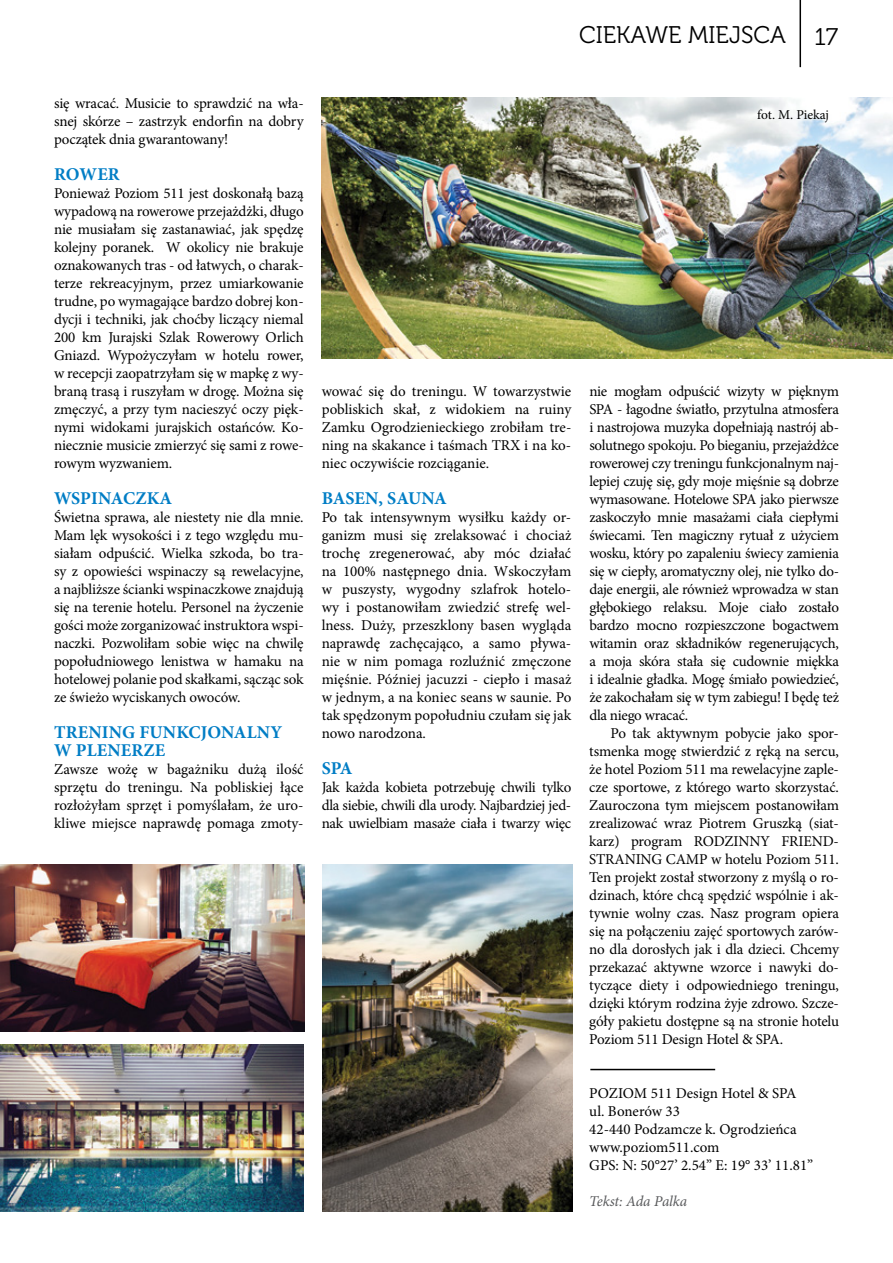
<style>
.page{position:relative;width:893px;height:1263px;background:#fff}
.page>*{position:absolute;margin:0;border:0;box-sizing:border-box;transform-origin:0 0}
.t1{font:24px "Museo 300";color:#000}
.t2{font:700 18px "Minion Pro";letter-spacing:.155em;color:#007dc5}
.t3{font:700 18px/18px "Minion Pro";letter-spacing:.255em;color:#007dc5}
.t4{font:15px/18px "Minion Pro";letter-spacing:-.01em;color:#000;text-align:justify}
.t5{font:italic 15px "Minion Pro";letter-spacing:-.01em;color:#58595b}
.t6{font:13.5px "Minion Pro";letter-spacing:-.01em;color:#000}
</style>
<div class="page">
<hr style="left:799px;top:0;width:2px;height:67px;background:#000">
<img style="left:322px;top:97px;width:571px;height:261px">
<hr style="left:590px;top:1069px;width:125px;height:1px;background:#000">
<img style="left:323px;top:864px;width:249px;height:347px">
<img style="left:0;top:1044px;width:304px;height:167px">
<img style="left:0;top:864px;width:305px;height:167px">
<h1 class="t1" style="left:579px;top:22px;width:260px">CIEKAWE MIEJSCA 17</h1>
<p class="t4" style="left:54px;top:94px;width:251px">się wracać. Musicie to sprawdzić na wła&shy;snej skórze – zastrzyk endorfin na dobry początek dnia gwarantowany!</p>
<p class="t2" style="left:54px;top:162px;width:63px">ROWER</p>
<p class="t4" style="left:54px;top:184px;width:251px">Ponieważ Poziom 511 jest doskonałą bazą wypadową na rowerowe przejażdżki, długo nie musiałam się zastanawiać, jak spędzę kolejny poranek. W okolicy nie brakuje oznakowanych tras - od łatwych, o charak&shy;terze rekreacyjnym, przez umiarkowanie trudne, po wymagające bardzo dobrej kon&shy;dycji i techniki, jak choćby liczący niemal 200 km Jurajski Szlak Rowerowy Orlich Gniazd. Wypożyczyłam w hotelu rower, w recepcji zaopatrzyłam się w mapkę z wy&shy;braną trasą i ruszyłam w drogę. Można się zmęczyć, a przy tym nacieszyć oczy pięk&shy;nymi widokami jurajskich ostańców. Ko&shy;niecznie musicie zmierzyć się sami z rowe&shy;rowym wyzwaniem.</p>
<p class="t2" style="left:54px;top:486px;width:12px">WSPI</p>
<p class="t2" style="left:98px;top:486px;width:62px">NACZKA</p>
<p class="t4" style="left:54px;top:508px;width:251px">Świetna sprawa, ale niestety nie dla mnie.<br>Mam lęk wysokości i z tego względu mu&shy;siałam odpuścić. Wielka szkoda, bo tra&shy;sy z opowieści wspinaczy są rewelacyjne, a najbliższe ścianki wspinaczkowe znajdują się na terenie hotelu. Personel na życzenie gości może zorganizować instruktora wspi&shy;naczki. Pozwoliłam sobie więc na chwilę popołudniowego lenistwa w hamaku na hotelowej polanie pod skałkami, sącząc sok ze świeżo wyciskanych owoców.</p>
<p class="t3" style="left:54px;top:723px;width:226px">TRENING FUNKCJONALNY<br>W PLENERZE</p>
<p class="t4" style="left:54px;top:760px;width:251px">Zawsze wożę w bagażniku dużą ilość sprzętu do treningu. Na pobliskiej łące rozłożyłam sprzęt i pomyślałam, że uro&shy;kliwe miejsce naprawdę pomaga zmoty-</p>
<p class="t6" style="left:757px;top:105px;width:73px">fot. M. Piekaj</p>
<p class="t4" style="left:322px;top:382px;width:251px">wować się do treningu. W towarzystwie pobliskich skał, z widokiem na ruiny Zamku Ogrodzienieckiego zrobiłam tre&shy;ning na skakance i taśmach TRX i na ko&shy;niec oczywiście rozciąganie.</p>
<p class="t2" style="left:322px;top:486px;width:78px">BASEN, SAU</p>
<p class="t2" style="left:422px;top:486px;width:23px">NA</p>
<p class="t4" style="left:322px;top:508px;width:251px">Po tak intensywnym wysiłku każdy or&shy;ganizm musi się zrelaksować i chociaż trochę zregenerować, aby móc działać na 100% następnego dnia. Wskoczyłam w puszysty, wygodny szlafrok hotelo&shy;wy i postanowiłam zwiedzić strefę wel&shy;lness. Duży, przeszklony basen wygląda naprawdę zachęcająco, a samo pływa&shy;nie w nim pomaga rozluźnić zmęczone mięśnie. Później jacuzzi - ciepło i masaż w jednym, a na koniec seans w saunie. Po tak spędzonym popołudniu czułam się jak nowo narodzona.</p>
<p class="t2" style="left:322px;top:756px;width:32px">SPA</p>
<p class="t4" style="left:322px;top:778px;width:251px">Jak każda kobieta potrzebuję chwili tylko dla siebie, chwili dla urody. Najbardziej jed&shy;nak uwielbiam masaże ciała i twarzy więc</p>
<p class="t4" style="left:589px;top:382px;width:251px">nie mogłam odpuścić wizyty w pięknym SPA - łagodne światło, przytulna atmosfera i nastrojowa muzyka dopełniają nastrój ab&shy;solutnego spokoju. Po bieganiu, przejażdżce rowerowej czy treningu funkcjonalnym naj&shy;lepiej czuję się, gdy moje mięśnie są dobrze wymasowane. Hotelowe SPA jako pierwsze zaskoczyło mnie masażami ciała ciepłymi świecami. Ten magiczny rytuał z użyciem wosku, który po zapaleniu świecy zamienia się w ciepły, aromatyczny olej, nie tylko do&shy;daje energii, ale również wprowadza w stan głębokiego relaksu. Moje ciało zostało bardzo mocno rozpieszczone bogactwem witamin oraz składników regenerujących, a moja skóra stała się cudownie miękka i idealnie gładka. Mogę śmiało powiedzieć, że zakochałam się w tym zabiegu! I będę też dla niego wracać.</p>
<p class="t4" style="left:589px;top:724px;width:251px;text-indent:21px">Po tak aktywnym pobycie jako spor&shy;tsmenka mogę stwierdzić z ręką na sercu, że hotel Poziom 511 ma rewelacyjne zaple&shy;cze sportowe, z którego warto skorzystać.<br>Zauroczona tym miejscem postanowiłam zrealizować wraz Piotrem Gruszką (siat&shy;karz) program RODZINNY FRIEND-STRANING CAMP w hotelu Poziom 511.<br>Ten projekt został stworzony z myślą o ro&shy;dzinach, które chcą spędzić wspólnie i ak&shy;tywnie wolny czas. Nasz program opiera się na połączeniu zajęć sportowych zarów&shy;no dla dorosłych jak i dla dzieci. Chcemy przekazać aktywne wzorce i nawyki do&shy;tyczące diety i odpowiedniego treningu, dzięki którym rodzina żyje zdrowo. Szcze&shy;góły pakietu dostępne są na stronie hotelu Poziom 511 Design Hotel &amp; SPA.</p>
<p class="t4" style="left:589px;top:1084px;width:225px;text-align:left">POZIOM 511 Design Hotel &amp; SPA ul. Bonerów 33<br>42-440 Podzamcze k. Ogrodzieńca www.poziom511.com<br>GPS: N: 50°27’ 2.54” E: 19° 33’ 11.81”</p>
<p class="t5" style="left:589px;top:1191px;width:99px">Tekst: Ada Palka</p>
</div>
